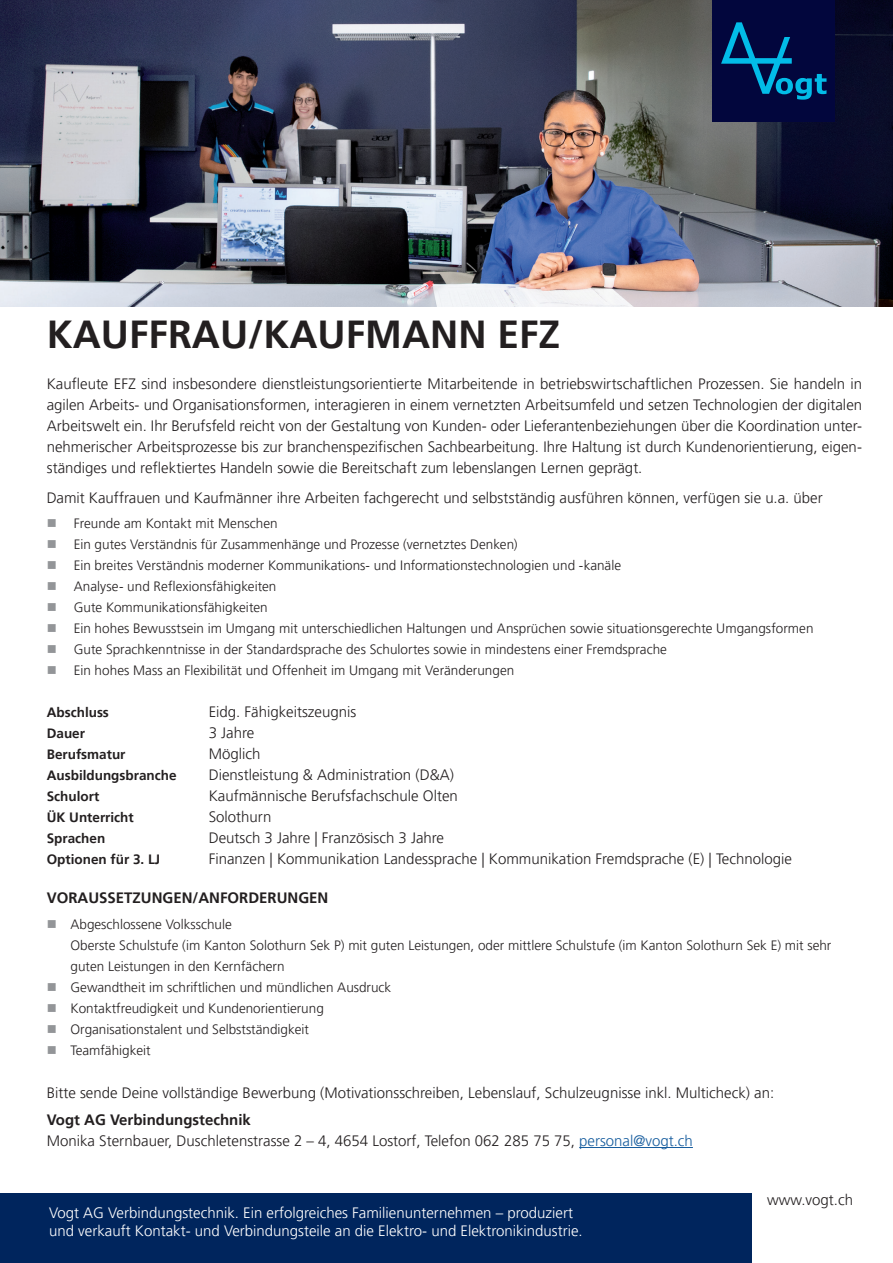
<style>
.page{position:relative;width:893px;height:1263px;background:#fff}
.page>*{position:absolute;margin:0;border:0;box-sizing:border-box;transform-origin:0 0}
.t1{font:700 39px "Frutiger LT Pro";color:#231f20}
.t2{font:300 15px/21px "Frutiger LT Pro";color:#231f20;text-align:justify}
.t3{font:300 15px/18px "Frutiger LT Pro";color:#fff}
.t4{font:700 15px "Frutiger LT Pro";color:#231f20}
.t5{font:300 13.5px/21px "Frutiger LT Pro";color:#231f20}
.t6{font:700 13.5px "Frutiger LT Pro";color:#231f20}
.s1{font-weight:700}
.s2{color:#175d9e}
</style>
<div class="page">
<hr style="left:579px;top:1147px;width:114px;height:1px;background:#175d9e">
<div style="left:0;top:1193px;width:751px;height:70px;background:#00255d"></div>
<img style="left:0;top:0;width:893px;height:307px">
<div style="left:713px;top:0;width:122px;height:122px;background:#02063d"></div>
<svg style="left:721px;top:22px;width:105px;height:78px"></svg>
<h1 class="t1" style="left:47px;top:311px;width:515px">KAUFFRAU/KAUFMANN EFZ</h1>
<p class="t2" style="left:47px;top:373px;width:817px">Kaufleute EFZ sind insbesondere dienstleistungsorientierte Mitarbeitende in betriebswirtschaftlichen Prozessen. Sie handeln in agilen Arbeits- und Organisationsformen, interagieren in einem vernetzten Arbeitsumfeld und setzen Technologien der digitalen Arbeitswelt ein. Ihr Berufsfeld reicht von der Gestaltung von Kunden- oder Lieferantenbeziehungen über die Koordination unter&shy;nehmerischer Arbeitsprozesse bis zur branchenspezifischen Sachbearbeitung. Ihre Haltung ist durch Kundenorientierung, eigen&shy;ständiges und reflektiertes Handeln sowie die Bereitschaft zum lebenslangen Lernen geprägt.</p>
<p class="t2" style="left:47px;top:487px;width:777px">Damit Kauffrauen und Kaufmänner ihre Arbeiten fachgerecht und selbstständig ausführen können, verfügen sie u.a. über</p>
<p class="t5" style="left:74px;top:513px;width:741px">Freunde am Kontakt mit Menschen<br>Ein gutes Verständnis für Zusammenhänge und Prozesse (vernetztes Denken)<br>Ein breites Verständnis moderner Kommunikations- und Informationstechnologien und -kanäle<br>Analyse- und Reflexionsfähigkeiten<br>Gute Kommunikationsfähigkeiten<br>Ein hohes Bewusstsein im Umgang mit unterschiedlichen Haltungen und Ansprüchen sowie situationsgerechte Umgangsformen Gute Sprachkenntnisse in der Standardsprache des Schulortes sowie in mindestens einer Fremdsprache<br>Ein hohes Mass an Flexibilität und Offenheit im Umgang mit Veränderungen</p>
<p class="t6" style="left:47px;top:704px;width:64px">Abschluss</p>
<p class="t2" style="left:209px;top:701px;width:149px">Eidg. Fähigkeitszeugnis</p>
<p class="t6" style="left:47px;top:725px;width:40px">Dauer</p>
<p class="t2" style="left:209px;top:722px;width:47px">3 Jahre</p>
<p class="t6" style="left:47px;top:746px;width:80px">Berufsmatur</p>
<p class="t2" style="left:209px;top:743px;width:53px">Möglich</p>
<p class="t6" style="left:47px;top:767px;width:131px">Ausbildungsbranche</p>
<p class="t2" style="left:209px;top:764px;width:247px">Dienstleistung &amp; Administration (D&amp;A)</p>
<p class="t6" style="left:47px;top:788px;width:54px">Schulort</p>
<p class="t2" style="left:209px;top:785px;width:251px">Kaufmännische Berufsfachschule Olten</p>
<p class="t6" style="left:47px;top:809px;width:89px">ÜK Unterricht</p>
<p class="t2" style="left:209px;top:806px;width:64px">Solothurn</p>
<p class="t6" style="left:47px;top:830px;width:60px">Sprachen</p>
<p class="t2" style="left:209px;top:827px;width:237px">Deutsch 3 Jahre | Französisch 3 Jahre</p>
<p class="t6" style="left:47px;top:851px;width:115px">Optionen für 3. LJ</p>
<p class="t2" style="left:209px;top:848px;width:585px">Finanzen | Kommunikation Landessprache | Kommunikation Fremdsprache (E) | Technologie</p>
<p class="t4" style="left:47px;top:889px;width:283px">VORAUSSETZUNGEN/ANFORDERUNGEN</p>
<p class="t5" style="left:70px;top:913px;width:762px">Abgeschlossene Volksschule<br>Oberste Schulstufe (im Kanton Solothurn Sek P) mit guten Leistungen, oder mittlere Schulstufe (im Kanton Solothurn Sek E) mit sehr guten Leistungen in den Kernfächern<br>Gewandtheit im schriftlichen und mündlichen Ausdruck<br>Kontaktfreudigkeit und Kundenorientierung<br>Organisationstalent und Selbstständigkeit<br>Teamfähigkeit</p>
<p class="t2" style="left:47px;top:1083px;width:729px">Bitte sende Deine vollständige Bewerbung (Motivationsschreiben, Lebenslauf, Schulzeugnisse inkl. Multicheck) an:</p>
<p class="t2" style="left:47px;top:1109px;width:648px"><span class="s1">Vogt AG Verbindungstechnik<br></span>Monika Sternbauer, Duschletenstrasse 2 – 4, 4654 Lostorf, Telefon 062 285 75 75, <span class="s2">personal@vogt.ch</span></p>
<p class="t3" style="left:49px;top:1204px;width:535px">Vogt AG Verbindungstechnik. Ein erfolgreiches Familienunternehmen – produziert und verkauft Kontakt- und Verbindungsteile an die Elektro- und Elektronikindustrie.</p>
<p class="t2" style="left:767px;top:1189px;width:87px">www.vogt.ch</p>
</div>
